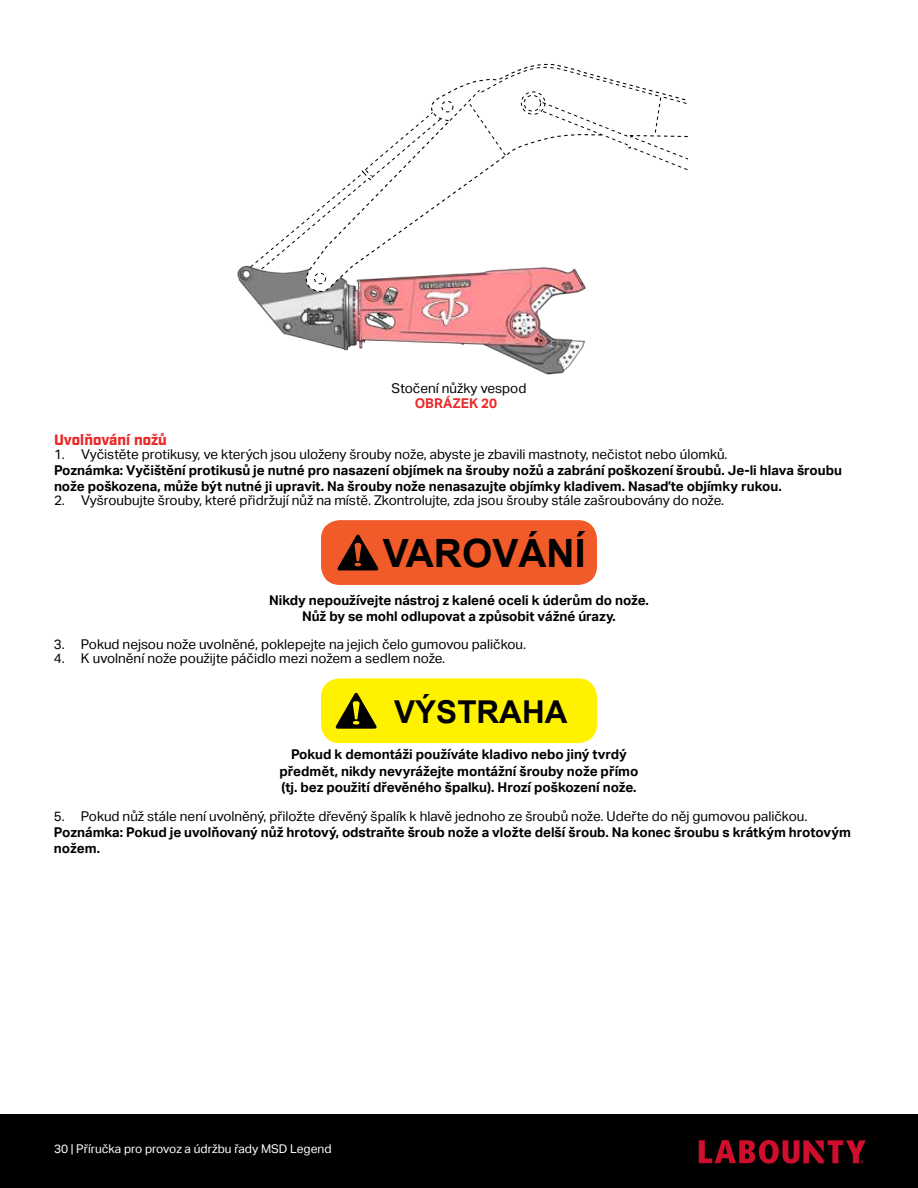
<style>
.page{position:relative;width:918px;height:1188px;background:#fff}
.page>*{position:absolute;margin:0;border:0;box-sizing:border-box;transform-origin:0 0}
.t1{font:700 39px "Arial";color:#000}
.t2{font:700 31.5px "Arial";color:#000}
.t3{font:900 15px "Industry";color:#e92a2a}
.t4{font:700 13.5px/16.2px "Aktiv Grotesk";color:#000}
.t5{font:13.5px "Aktiv Grotesk";color:#000}
.t6{font:700 13.5px "Aktiv Grotesk";color:#e92a2a}
.t7{font:12px "Aktiv Grotesk";color:#fff}
</style>
<div class="page">
<div style="left:0;top:1114px;width:918px;height:74px;background:#000"></div>
<svg style="left:699px;top:1140px;width:167px;height:24px"></svg>
<img style="left:237px;top:265px;width:348px;height:110px">
<svg style="left:298px;top:63px;width:288px;height:233px"></svg>
<svg style="left:449px;top:66px;width:238px;height:104px"></svg>
<svg style="left:250px;top:112px;width:191px;height:159px"></svg>
<div style="left:442px;top:101px;width:11px;height:11px;border:1px dashed #000;border-radius:50%"></div>
<div style="left:314px;top:273px;width:12px;height:11px;border:1px dashed #000;border-radius:50%"></div>
<div style="left:524px;top:95px;width:17px;height:16px;border:1px dashed #000;border-radius:50%"></div>
<div style="left:521px;top:92px;width:24px;height:23px;border:1px dashed #000;border-radius:50%"></div>
<div style="left:321px;top:520px;width:276px;height:65px;background:#f15a29;border-radius:19px"></div>
<svg style="left:337px;top:534px;width:42px;height:36px"></svg>
<div style="left:321px;top:678px;width:276px;height:65px;background:#fff200;border-radius:19px"></div>
<svg style="left:335px;top:693px;width:42px;height:36px"></svg>
<p class="t5" style="left:392px;top:380px;width:136px">Stočení nůžky vespod</p>
<p class="t6" style="left:415px;top:395px;width:84px">Obrázek 20</p>
<p class="t3" style="left:54px;top:431px;width:114px">Uvolňování nožů</p>
<p class="t5" style="left:54px;top:446px;width:675px">1. Vyčistěte protikusy, ve kterých jsou uloženy šrouby nože, abyste je zbavili mastnoty, nečistot nebo úlomků.</p>
<p class="t4" style="left:54px;top:462px;width:790px">Poznámka: Vyčištění protikusů je nutné pro nasazení objímek na šrouby nožů a zabrání poškození šroubů. Je-li hlava šroubu nože poškozena, může být nutné ji upravit. Na šrouby nože nenasazujte objímky kladivem. Nasaď te objímky rukou.</p>
<p class="t5" style="left:54px;top:492px;width:672px">2. Vyšroubujte šrouby, které přidržují nůž na místě. Zkontrolujte, zda jsou šrouby stále zašroubovány do nože.</p>
<h1 class="t1" style="left:383px;top:526px;width:204px">VAROVÁNÍ</h1>
<p class="t4" style="left:269px;top:593px;width:381px;text-align:center">Nikdy nepoužívejte nástroj z kalené oceli k úderům do nože.<br>Nůž by se mohl odlupovat a způsobit vážné úrazy.</p>
<p class="t5" style="left:54px;top:637px;width:474px">3. Pokud nejsou nože uvolněné, poklepejte na jejich čelo gumovou paličkou.</p>
<p class="t5" style="left:54px;top:650px;width:393px">4. K uvolnění nože použijte páčidlo mezi nožem a sedlem nože.</p>
<h2 class="t2" style="left:394px;top:690px;width:175px">VÝSTRAHA</h2>
<p class="t4" style="left:280px;top:747px;width:360px;text-align:center">Pokud k demontáži používáte kladivo nebo jiný tvrdý předmět, nikdy nevyrážejte montážní šrouby nože přímo (tj. bez použití dřevěného špalku). Hrozí poškození nože.</p>
<p class="t5" style="left:54px;top:808px;width:755px">5. Pokud nůž stále není uvolněný, přiložte dřevěný špalík k hlavě jednoho ze šroubů nože. Udeřte do něj gumovou paličkou.</p>
<p class="t4" style="left:54px;top:824px;width:798px">Poznámka: Pokud je uvolňovaný nůž hrotový, odstraňte šroub nože a vložte delší šroub. Na konec šroubu s krátkým hrotovým nožem.</p>
<p class="t7" style="left:54px;top:1142px;width:279px">30 | Příručka pro provoz a údržbu řady MSD Legend</p>
</div>
